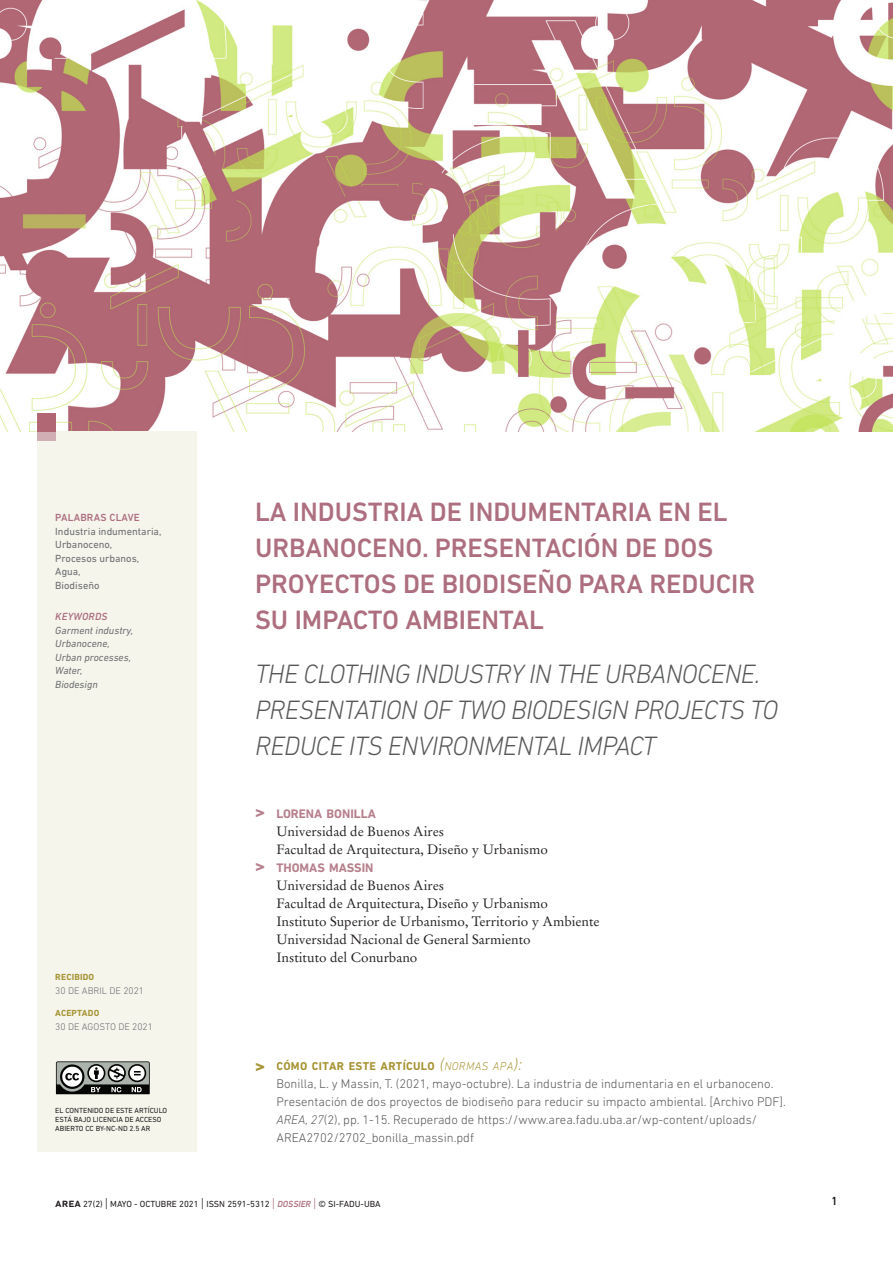
<style>
.page{position:relative;width:893px;height:1263px;background:#fff}
.page>*{position:absolute;margin:0;border:0;box-sizing:border-box;transform-origin:0 0}
._07__Titulo_Articulo{font:500 27px/36px "DIN Next LT Pro";color:#ad6f7f}
._08__Titulo_Articulo{font:italic 300 27px/36px "DIN Next LT Pro";letter-spacing:-.025em;color:#57585a}
._10__Filiacion{font:13.5px "Stempel Garamond LT Std";color:#231f20}
._12__Como_citar{font:300 12.75px/18px "DIN Next LT Pro";color:#57585a}
._09__Autores{font:700 12.6px "DIN Next LT Pro";color:#b6808d}
.t1{font:500 12px "DIN Next LT Pro";color:#231f20}
._11__Como_citar___Ac{font:700 11.55px "DIN Next LT Pro";letter-spacing:.03em;color:#a69435}
._02__Palabras_clave{font:10.5px "DIN Next LT Pro";color:#6c6d70}
._04__Keywords_texto{font:italic 10.5px "DIN Next LT Pro";color:#6c6d70}
._01__Palabras_Clave{font:500 10.5px "DIN Next LT Pro";letter-spacing:.02em;color:#ad6f7f}
._03__Keywords{font:italic 500 10.5px "DIN Next LT Pro";letter-spacing:.02em;color:#ad6f7f}
._06__Recibido___Acep{font:300 9.75px "DIN Next LT Pro";color:#6c6d70}
.t2{font:9px "DIN Next LT Pro";color:#231f20}
._05__Recibido_Acepta{font:700 9px "DIN Next LT Pro";letter-spacing:.02em;color:#a69435}
.t3{font:7.5px/9px "DIN Next LT Pro";color:#231f20}
.s1{font-size:18px}
.s2{font-weight:300;font-style:italic;font-size:16.5px}
.s3{font-weight:300;font-style:italic}
.s4{font-style:italic}
.s5{font-weight:500;font-size:12px}
.s6{font-weight:300;font-size:13.5px}
.s7{font-weight:300;font-size:13.5px;color:#ad6f7f}
.s8{font-weight:500;font-style:italic;color:#ad6f7f}
</style>
<div class="page">
<img style="left:0;top:0;width:893px;height:431px">
<div style="left:37px;top:431px;width:160px;height:720px;background:#f5f5ec"></div>
<div style="left:37px;top:431px;width:18px;height:9px;background:#d0aeb3"></div>
<div style="left:37px;top:413px;width:18px;height:18px;background:#b16774"></div>
<svg style="left:56px;top:1061px;width:94px;height:33px"></svg>
<p class="_01__Palabras_Clave" style="left:55px;top:512px;width:86px">PALABRAS CLAVE</p>
<p class="_02__Palabras_clave" style="left:55px;top:525px;width:108px">Industria indumentaria,</p>
<p class="_02__Palabras_clave" style="left:55px;top:539px;width:58px">Urbanoceno,</p>
<p class="_02__Palabras_clave" style="left:55px;top:552px;width:85px">Procesos urbanos,</p>
<p class="_02__Palabras_clave" style="left:55px;top:566px;width:27px">Agua,</p>
<p class="_02__Palabras_clave" style="left:55px;top:579px;width:46px">Biodiseño</p>
<p class="_03__Keywords" style="left:55px;top:611px;width:54px">KEYWORDS</p>
<p class="_04__Keywords_texto" style="left:55px;top:624px;width:79px">Garment industry,</p>
<p class="_04__Keywords_texto" style="left:55px;top:638px;width:56px">Urbanocene,</p>
<p class="_04__Keywords_texto" style="left:55px;top:651px;width:77px">Urban processes,</p>
<p class="_04__Keywords_texto" style="left:55px;top:665px;width:29px">Water,</p>
<p class="_04__Keywords_texto" style="left:55px;top:678px;width:44px">Biodesign</p>
<p class="_05__Recibido_Acepta" style="left:55px;top:972px;width:40px">RECIBIDO</p>
<p class="_06__Recibido___Acep" style="left:55px;top:985px;width:90px">30 DE ABRIL DE 2021</p>
<p class="_05__Recibido_Acepta" style="left:55px;top:1008px;width:46px">ACEPTADO</p>
<p class="_06__Recibido___Acep" style="left:55px;top:1021px;width:99px">30 DE AGOSTO DE 2021</p>
<p class="t3" style="left:55px;top:1105px;width:113px">EL CONTENIDO DE ESTE ARTÍCULO<br>ESTÁ BAJO LICENCIA DE ACCESO<br>ABIERTO CC BY-NC-ND 2.5 AR</p>
<p class="_07__Titulo_Articulo" style="left:255px;top:494px;width:502px">LA INDUSTRIA DE INDUMENTARIA EN EL<br>URBANOCENO. PRESENTACIÓN DE DOS<br>PROYECTOS DE BIODISEÑO PARA REDUCIR<br>SU IMPACTO AMBIENTAL</p>
<p class="_08__Titulo_Articulo" style="left:255px;top:656px;width:525px">THE CLOTHING INDUSTRY IN THE URBANOCENE.<br>PRESENTATION OF TWO BIODESIGN PROJECTS TO<br>REDUCE ITS ENVIRONMENTAL IMPACT</p>
<p class="_09__Autores" style="left:255px;top:807px;width:122px"><span class="s1">&gt;</span> LORENA BONILLA</p>
<p class="_10__Filiacion" style="left:276px;top:824px;width:169px">Universidad de Buenos Aires</p>
<p class="_10__Filiacion" style="left:276px;top:842px;width:273px">Facultad de Arquitectura, Diseño y Urbanismo</p>
<p class="_09__Autores" style="left:255px;top:861px;width:120px"><span class="s1">&gt;</span> THOMAS MASSIN</p>
<p class="_10__Filiacion" style="left:276px;top:878px;width:169px">Universidad de Buenos Aires</p>
<p class="_10__Filiacion" style="left:276px;top:896px;width:273px">Facultad de Arquitectura, Diseño y Urbanismo</p>
<p class="_10__Filiacion" style="left:276px;top:914px;width:325px">Instituto Superior de Urbanismo, Territorio y Ambiente</p>
<p class="_10__Filiacion" style="left:276px;top:932px;width:256px">Universidad Nacional de General Sarmiento</p>
<p class="_10__Filiacion" style="left:276px;top:950px;width:143px">Instituto del Conurbano</p>
<p class="_11__Como_citar___Ac" style="left:255px;top:1060px;width:268px"><span class="s1">&gt;</span> CÓMO CITAR ESTE ARTÍCULO <span class="s2">(</span><span class="s3">NORMAS APA</span><span class="s2">):</span></p>
<p class="_12__Como_citar" style="left:276px;top:1075px;width:511px">Bonilla, L. y Massin, T. (2021, mayo-octubre). La industria de indumentaria en el urbanoceno.<br>Presentación de dos proyectos de biodiseño para reducir su impacto ambiental. [Archivo PDF].<br><span class="s4">AREA, 27</span>(2), pp. 1-15. Recuperado de https://www.area.fadu.uba.ar/wp-content/uploads/ AREA2702/2702_bonilla_massin.pdf</p>
<p class="t2" style="left:55px;top:1198px;width:327px"><span class="s5">area</span> 27(2) <span class="s6">|</span> MAYO - OCTUBRE 2021 <span class="s6">|</span> ISSN 2591-5312 <span class="s7">|</span> <span class="s8">DOSSIER</span> <span class="s7">|</span> © SI-FADU-UBA</p>
<p class="t1" style="left:831px;top:1194px;width:8px">1</p>
</div>
